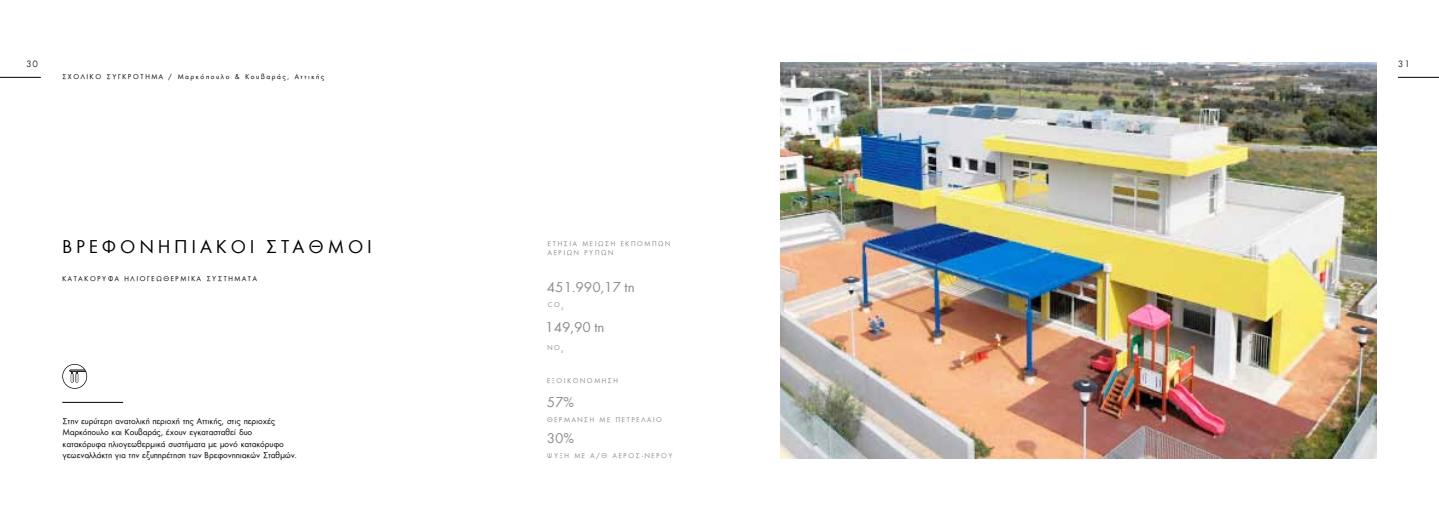
<style>
.page{position:relative;width:1439px;height:521px;background:#fff}
.page>*{position:absolute;margin:0;border:0;box-sizing:border-box;transform-origin:0 0}
.t1{font:19.25px "Futura Greek";letter-spacing:.2em;color:#000}
.t2{font:14.88px "Futura Greek";color:#8a8b8c}
.t3{font:9.62px/11.5px "UB Future";color:#000}
.t4{font:300 9.62px "Futura Greek";color:#000}
.t5{font:7.88px/9.5px "UB Future";letter-spacing:.2em;color:#8a8b8c}
.t6{font:7.88px "UB Future";letter-spacing:.2em;color:#000}
</style>
<div class="page">
<hr style="left:0;top:77px;width:41px;height:1px;background:#000">
<hr style="left:1398px;top:77px;width:41px;height:1px;background:#000">
<hr style="left:62px;top:402px;width:61px;height:1px;background:#000">
<svg style="left:62px;top:364px;width:25px;height:25px"></svg>
<img style="left:780px;top:62px;width:597px;height:397px">
<p class="t4" style="left:26px;top:59px;width:14px">30</p>
<p class="t4" style="left:1398px;top:59px;width:14px">31</p>
<p class="t6" style="left:62px;top:73px;width:264px">ΣΧΟΛΙΚΟ ΣΥΓΚΡΟΤΗΜΑ / Μαρκόπουλο &amp; Κουβαράς, Αττικής</p>
<p class="t1" style="left:62px;top:237px;width:181px">Β ρεφονηπιακοί</p>
<p class="t1" style="left:267px;top:237px;width:93px">Σταθμοί</p>
<p class="t6" style="left:62px;top:275px;width:196px">ΚΑΤΑΚΟΡΥΦΑ ΗΛΙΟΓΕΩΘΕΡΜΙΚΑ ΣΥΣΤΗΜΑΤΑ</p>
<p class="t3" style="left:62px;top:415px;width:235px">Στην ευρύτερη ανατολική περιοχή της Αττικής, στις περιοχές Μαρκόπουλο και Κουβαράς, έχουν εγκατασταθεί δυο κατακόρυφα ηλιογεωθερμικά συστήματα με μονό κατακόρυφο γεωεναλλάκτη για την εξυπηρέτηση των Βρεφονηπιακών Σταθμών.</p>
<p class="t5" style="left:548px;top:239px;width:124px">ΕΤΗΣΙΑ ΜΕΙΩΣΗ ΕΚΠΟΜΠΩΝ<br>ΑΕΡΙΩΝ ΡΥΠΩΝ</p>
<p class="t2" style="left:547px;top:279px;width:89px">451.990,17 tn</p>
<p class="t2" style="left:545px;top:320px;width:61px">149,90 tn</p>
<p class="t5" style="left:548px;top:300px;width:17px">CO <sub>2</sub></p>
<p class="t5" style="left:547px;top:343px;width:18px">NO <sub>x</sub></p>
<p class="t5" style="left:547px;top:376px;width:12px">Εξοικονόμηση</p>
<p class="t5" style="left:547px;top:415px;width:7px">θέρμανση</p>
<p class="t5" style="left:599px;top:415px;width:7px">με</p>
<p class="t5" style="left:615px;top:415px;width:7px">πετρέλαιο</p>
<p class="t5" style="left:547px;top:451px;width:13px">Ψύξη</p>
<p class="t5" style="left:574px;top:451px;width:7px">με</p>
<p class="t5" style="left:590px;top:451px;width:29px">Α/Θ αέρος</p>
<p class="t5" style="left:641px;top:451px;width:11px">-νερού</p>
<p class="t2" style="left:547px;top:395px;width:29px">57%</p>
<p class="t2" style="left:547px;top:430px;width:29px">30%</p>
</div>
